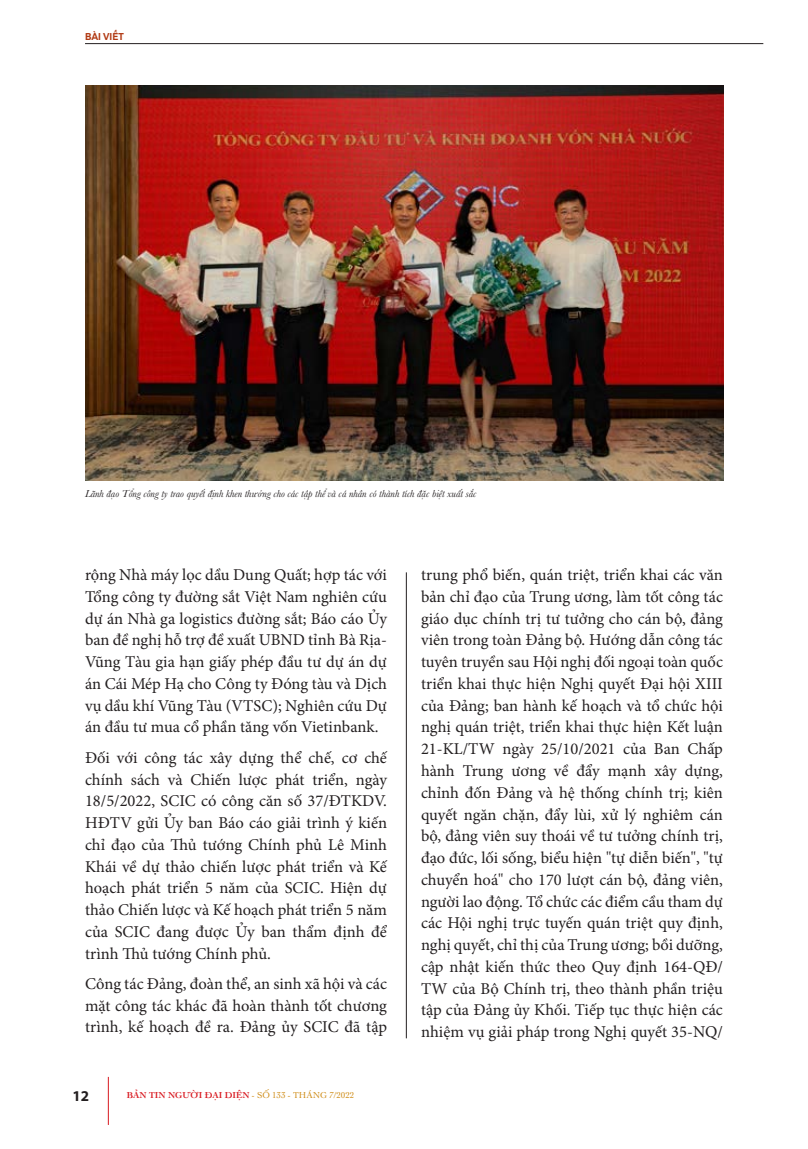
<style>
.page{position:relative;width:808px;height:1149px;background:#fff}
.page>*{position:absolute;margin:0;border:0;box-sizing:border-box;transform-origin:0 0}
.t1{font:16.5px/21.8px "Minion Pro";color:#231f20;text-align:justify}
.t2{font:700 15px "Myriad Pro";color:#231f20}
.t3{font:italic 10.5px "Baskerville";color:#231f20}
.t4{font:600 9.9px "Montserrat";color:#b13a14;scale:.91 1}
.t5{font:700 9px "Cochin";color:#d81920}
.s1{font-weight:400;color:#ce8a13}
</style>
<div class="page">
<hr style="left:85px;top:43px;width:678px;height:1px;background:#231f20">
<img style="left:85px;top:85px;width:638px;height:395px">
<hr style="left:406px;top:572px;width:1px;height:465px;background:#231f20">
<hr style="left:108px;top:1076px;width:1px;height:48px;background:#d81920">
<p class="t4" style="left:85px;top:29px;width:44px">BÀI VIẾT</p>
<p class="t3" style="left:85px;top:486px;width:393px">Lãnh đạo Tổng công ty trao quyết định khen thưởng cho các tập thể và cá nhân có thành tích đặc biệt xuất sắc</p>
<p class="t1" style="left:85px;top:564px;width:303px">rộng Nhà máy lọc dầu Dung Quất; hợp tác với Tổng công ty đường sắt Việt Nam nghiên cứu dự án Nhà ga logistics đường sắt; Báo cáo Ủy ban đề nghị hỗ trợ đề xuất UBND tỉnh Bà Rịa-Vũng Tàu gia hạn giấy phép đầu tư dự án dự án Cái Mép Hạ cho Công ty Đóng tàu và Dịch vụ dầu khí Vũng Tàu (VTSC); Nghiên cứu Dự án đầu tư mua cổ phần tăng vốn Vietinbank.</p>
<p class="t1" style="left:85px;top:746px;width:303px">Đối với công tác xây dựng thể chế, cơ chế chính sách và Chiến lược phát triển, ngày 18/5/2022, SCIC có công căn số 37/ĐTKDV.<br>HĐTV gửi Ủy ban Báo cáo giải trình ý kiến chỉ đạo của Thủ tướng Chính phủ Lê Minh Khái về dự thảo chiến lược phát triển và Kế hoạch phát triển 5 năm của SCIC. Hiện dự thảo Chiến lược và Kế hoạch phát triển 5 năm của SCIC đang được Ủy ban thẩm định để trình Thủ tướng Chính phủ.</p>
<p class="t1" style="left:85px;top:972px;width:303px">Công tác Đảng, đoàn thể, an sinh xã hội và các mặt công tác khác đã hoàn thành tốt chương trình, kế hoạch đề ra. Đảng ủy SCIC đã tập</p>
<p class="t2" style="left:72px;top:1085px;width:18px">12</p>
<p class="t5" style="left:127px;top:1088px;width:229px">BẢN TIN NGƯỜI ĐẠI DIỆN <span class="s1">- SỐ 133 - THÁNG 7/2022</span></p>
<p class="t1" style="left:421px;top:564px;width:303px">trung phổ biến, quán triệt, triển khai các văn bản chỉ đạo của Trung ương, làm tốt công tác giáo dục chính trị tư tưởng cho cán bộ, đảng viên trong toàn Đảng bộ. Hướng dẫn công tác tuyên truyền sau Hội nghị đối ngoại toàn quốc triển khai thực hiện Nghị quyết Đại hội XIII của Đảng; ban hành kế hoạch và tổ chức hội nghị quán triệt, triển khai thực hiện Kết luận 21-KL/TW ngày 25/10/2021 của Ban Chấp hành Trung ương về đẩy mạnh xây dựng, chỉnh đốn Đảng và hệ thống chính trị; kiên quyết ngăn chặn, đẩy lùi, xử lý nghiêm cán bộ, đảng viên suy thoái về tư tưởng chính trị, đạo đức, lối sống, biểu hiện "tự diễn biến", "tự chuyển hoá" cho 170 lượt cán bộ, đảng viên, người lao động. Tổ chức các điểm cầu tham dự các Hội nghị trực tuyến quán triệt quy định, nghị quyết, chỉ thị của Trung ương; bồi dưỡng, cập nhật kiến thức theo Quy định 164-QĐ/ TW của Bộ Chính trị, theo thành phần triệu tập của Đảng ủy Khối. Tiếp tục thực hiện các nhiệm vụ giải pháp trong Nghị quyết 35-NQ/</p>
</div>
